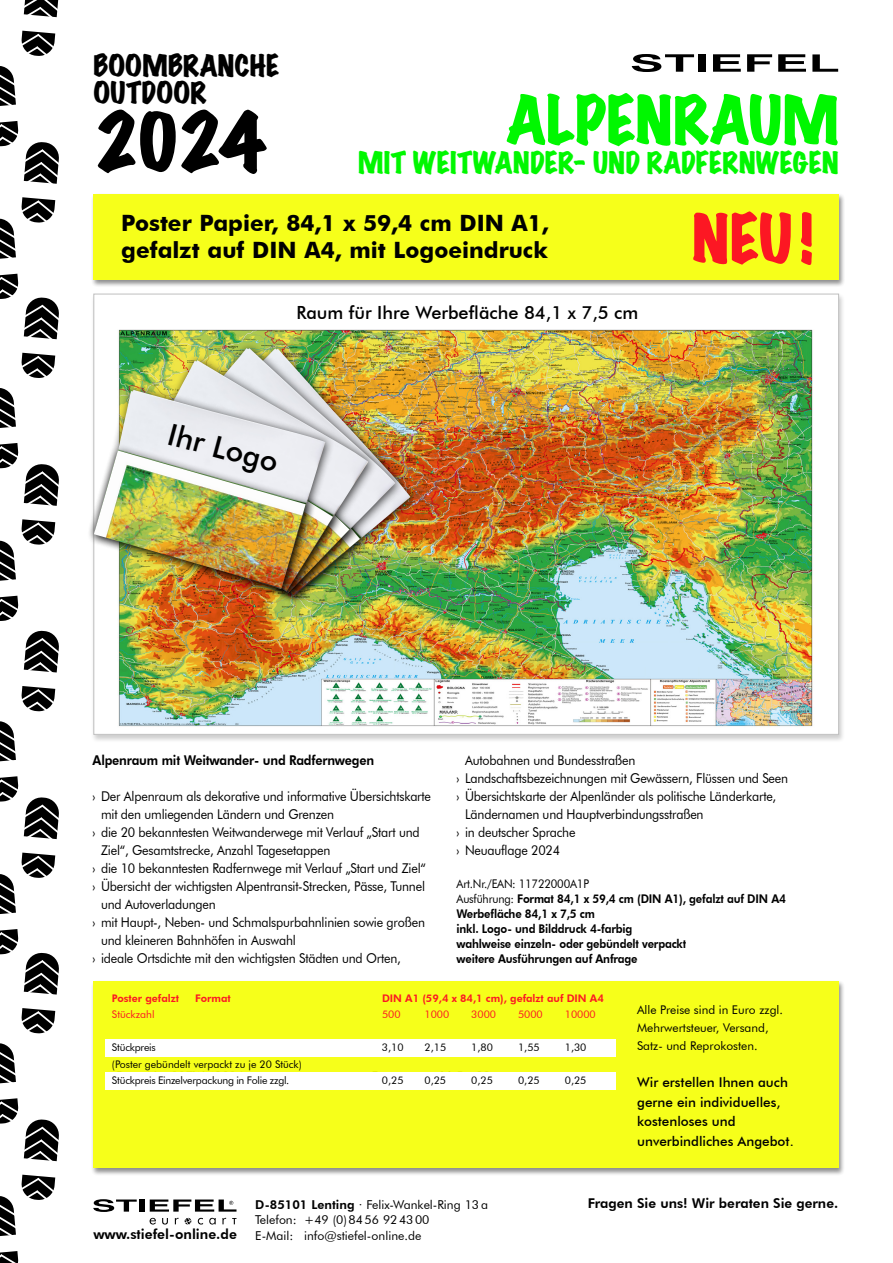
<style>
.page{position:relative;width:893px;height:1263px;background:#fff}
.page>*{position:absolute;margin:0;border:0;box-sizing:border-box;transform-origin:0 0}
.t1{font:expanded 70.5px "Marker Felt";color:#000}
.t2{font:expanded 60px "Marker Felt";letter-spacing:.005em;color:#00f700}
.t3{font:expanded 60px "Marker Felt";color:#fc1723}
.t4{font:500 30px "Futura BT";color:#000}
.t5{font:expanded 27px "Marker Felt";letter-spacing:.01em;color:#00f700}
.t6{font:expanded 27px/27px "Marker Felt";letter-spacing:.005em;color:#000}
.t7{font:700 24.3px "Arial";color:#000;scale:2.1 1}
.t8{font:700 22.5px/27px "Futura BT";color:#000}
.t9{font:500 18.15px "Futura BT";color:#000}
.t10{font:800 13.8px "Futura BT";color:#000}
.t11{font:13.5px "Futura BT";letter-spacing:-.015em;color:#000;scale:.93 1}
.t12{font:500 13.5px/19.5px "Futura BT";color:#000}
.t13{font:800 13.5px "Futura BT";letter-spacing:-.015em;color:#000;scale:.93 1}
.t14{font:800 13.5px "Futura BT";letter-spacing:-.015em;color:#000}
.t15{font:12.3px/15.3px "Futura BT";color:#000}
.t16{font:800 12px/15px "Futura BT";letter-spacing:-.015em;color:#000;scale:.93 1}
.t17{font:12px/18px "Futura BT";color:#000}
.t18{font:500 12px "Futura BT";color:#000}
.t19{font:10.5px/16.5px "Futura BT";letter-spacing:-.01em;color:#000}
.t20{font:800 10.5px "Futura BT";color:#fc1723}
.t21{font:10.5px "Futura BT";color:#fc1723}
.s1{font-weight:400}
.s2{font-weight:800}
</style>
<div class="page">
<svg style="left:93px;top:1199px;width:44px;height:13px"></svg>
<div style="left:139px;top:1199px;width:6px;height:12px;background:#000"></div>
<svg style="left:150px;top:1199px;width:86px;height:12px"></svg>
<svg style="left:222px;top:1218px;width:4px;height:6px"></svg>
<svg style="left:209px;top:1218px;width:7px;height:6px"></svg>
<svg style="left:198px;top:1218px;width:5px;height:6px"></svg>
<svg style="left:162px;top:1218px;width:6px;height:6px"></svg>
<svg style="left:232px;top:1218px;width:4px;height:6px"></svg>
<svg style="left:150px;top:1218px;width:6px;height:6px"></svg>
<svg style="left:185px;top:1218px;width:6px;height:6px"></svg>
<div style="left:91px;top:193px;width:755px;height:95px;background:#000;opacity:.5"></div>
<div style="left:93px;top:194px;width:746px;height:85px;background:#f6ff1a"></div>
<svg style="left:0;top:0;width:59px;height:1263px"></svg>
<div style="left:90px;top:980px;width:755px;height:196px;background:#000;opacity:.5"></div>
<div style="left:93px;top:981px;width:745px;height:187px;background:#f6ff1a"></div>
<div style="left:106px;top:1039px;width:510px;height:17px;background:#fff"></div>
<div style="left:106px;top:1073px;width:510px;height:17px;background:#fff"></div>
<div style="left:91px;top:293px;width:755px;height:450px;background:#000;opacity:.2"></div>
<img style="left:95px;top:296px;width:742px;height:437px">
<div style="left:297px;top:306px;width:341px;height:13px;background:#fff"></div>
<div style="left:161px;top:342px;width:259px;height:264px;background:#000;opacity:.75"></div>
<img style="left:405px;top:348px;width:5px;height:248px">
<div style="left:142px;top:341px;width:263px;height:262px;background:#000;opacity:.75"></div>
<img style="left:149px;top:348px;width:246px;height:245px">
<div style="left:115px;top:353px;width:263px;height:248px;background:#000;opacity:.75"></div>
<img style="left:122px;top:360px;width:246px;height:232px">
<div style="left:114px;top:406px;width:229px;height:194px;background:#000;opacity:.75"></div>
<div style="left:88px;top:383px;width:247px;height:216px;background:#000;opacity:.75"></div>
<img style="left:95px;top:390px;width:230px;height:199px">
<div style="left:87px;top:444px;width:228px;height:154px;background:#000;opacity:.75"></div>
<img style="left:94px;top:450px;width:212px;height:138px">
<h3 class="t6" style="left:93px;top:51px;width:187px">BOOMBRANCHE<br>OUTDOOR</h3>
<h3 class="t7" style="left:630px;top:46px;width:101px">STIEFEL</h3>
<h2 class="t2" style="left:506px;top:73px;width:334px">ALPENRAUM</h2>
<h3 class="t5" style="left:358px;top:141px;width:482px">MIT WEITWANDER- UND RADFERNWEGEN</h3>
<h2 class="t3" style="left:692px;top:191px;width:122px">NEU!</h2>
<h1 class="t1" style="left:93px;top:86px;width:173px">2024</h1>
<h3 class="t8" style="left:121px;top:209px;width:429px">Poster Papier, 84,1 x 59,4 cm DIN A1, gefalzt auf DIN A4, mit Logoeindruck</h3>
<h3 class="t9" style="left:297px;top:302px;width:343px">Raum für Ihre Werbefläche 84,1 x 7,5 cm</h3>
<h3 class="t4" style="left:173px;top:416px;width:115px;rotate:15deg">Ihr Logo</h3>
<p class="t13" style="left:93px;top:752px;width:304px">Alpenraum mit Weitwander- und Radfernwegen</p>
<p class="t11" style="left:93px;top:788px;width:365px">› Der Alpenraum als dekorative und informative Übersichtskarte</p>
<p class="t11" style="left:101px;top:806px;width:252px">mit den umliegenden Ländern und Grenzen</p>
<p class="t11" style="left:93px;top:824px;width:353px">› die 20 bekanntesten Weitwanderwege mit Verlauf „Start und</p>
<p class="t11" style="left:101px;top:842px;width:248px">Ziel“, Gesamtstrecke, Anzahl Tagesetappen</p>
<p class="t11" style="left:93px;top:859px;width:360px">› die 10 bekanntesten Radfernwege mit Verlauf „Start und Ziel“</p>
<p class="t11" style="left:93px;top:877px;width:359px">› Übersicht der wichtigsten Alpentransit-Strecken, Pässe, Tunnel</p>
<p class="t11" style="left:101px;top:895px;width:125px">und Autoverladungen</p>
<p class="t11" style="left:93px;top:913px;width:359px">› mit Haupt-, Neben- und Schmalspurbahnlinien sowie großen</p>
<p class="t11" style="left:101px;top:931px;width:211px">und kleineren Bahnhöfen in Auswahl</p>
<p class="t11" style="left:93px;top:949px;width:333px">› ideale Ortsdichte mit den wichtigsten Städten und Orten,</p>
<p class="t11" style="left:465px;top:751px;width:185px">Autobahnen und Bundesstraßen</p>
<p class="t11" style="left:457px;top:769px;width:358px">› Landschaftsbezeichnungen mit Gewässern, Flüssen und Seen</p>
<p class="t11" style="left:457px;top:787px;width:345px">› Übersichtskarte der Alpenländer als politische Länderkarte,</p>
<p class="t11" style="left:465px;top:805px;width:258px">Ländernamen und Hauptverbindungsstraßen</p>
<p class="t11" style="left:457px;top:823px;width:129px">› in deutscher Sprache</p>
<p class="t11" style="left:457px;top:841px;width:113px">› Neuauflage 2024</p>
<p class="t16" style="left:456px;top:876px;width:356px"><span class="s1">Art.Nr./EAN: 11722000A1P<br>Ausführung:</span> Format 84,1 x 59,4 cm (DIN A1), gefalzt auf DIN A4<br>Werbefläche 84,1 x 7,5 cm<br>inkl. Logo- und Bilddruck 4-farbig<br>wahlweise einzeln- oder gebündelt verpackt<br>weitere Ausführungen auf Anfrage</p>
<p class="t20" style="left:382px;top:991px;width:223px">DIN A1 (59,4 x 84,1 cm), gefalzt auf DIN A4</p>
<p class="t21" style="left:382px;top:1008px;width:20px">500</p>
<p class="t21" style="left:424px;top:1008px;width:26px">1000</p>
<p class="t21" style="left:471px;top:1008px;width:26px">3000</p>
<p class="t21" style="left:518px;top:1008px;width:26px">5000</p>
<p class="t21" style="left:565px;top:1008px;width:32px">10000</p>
<p class="t19" style="left:382px;top:1039px;width:23px">3,10</p>
<p class="t19" style="left:424px;top:1039px;width:23px">2,15</p>
<p class="t19" style="left:471px;top:1039px;width:23px">1,80</p>
<p class="t19" style="left:518px;top:1039px;width:23px">1,55</p>
<p class="t19" style="left:565px;top:1039px;width:23px">1,30</p>
<p class="t19" style="left:382px;top:1072px;width:23px">0,25</p>
<p class="t19" style="left:424px;top:1072px;width:23px">0,25</p>
<p class="t19" style="left:471px;top:1072px;width:23px">0,25</p>
<p class="t19" style="left:518px;top:1072px;width:23px">0,25</p>
<p class="t19" style="left:565px;top:1072px;width:23px">0,25</p>
<p class="t20" style="left:112px;top:991px;width:69px">Poster gefalzt</p>
<p class="t20" style="left:195px;top:991px;width:37px">Format</p>
<p class="t21" style="left:112px;top:1008px;width:44px">Stückzahl</p>
<p class="t19" style="left:112px;top:1039px;width:191px">Stückpreis<br>(Poster gebündelt verpackt zu je 20 Stück)<br>Stückpreis Einzelverpackung in Folie zzgl.</p>
<p class="t18" style="left:117px;top:1068px;width:129px">Best.-Nr.: 117WM2014</p>
<p class="t18" style="left:372px;top:1068px;width:140px">Format ca.: 66,5 x 99 cm</p>
<p class="t17" style="left:637px;top:1000px;width:147px">Alle Preise sind in Euro zzgl.<br>Mehrwertsteuer, Versand,<br>Satz- und Reprokosten.</p>
<p class="t12" style="left:637px;top:1072px;width:158px">Wir erstellen Ihnen auch gerne ein individuelles, kostenloses und unverbindliches Angebot.</p>
<p class="t10" style="left:93px;top:1225px;width:145px">www.stiefel-online.de</p>
<p class="t15" style="left:255px;top:1197px;width:234px"><span class="s2">D-85101 Lenting</span> · Felix-Wankel-Ring 13 a<br>Telefon: +49 (0)8456 924300<br>E-Mail: info@stiefel-online.de</p>
<p class="t14" style="left:588px;top:1195px;width:252px">Fragen Sie uns! Wir beraten Sie gerne.</p>
</div>
